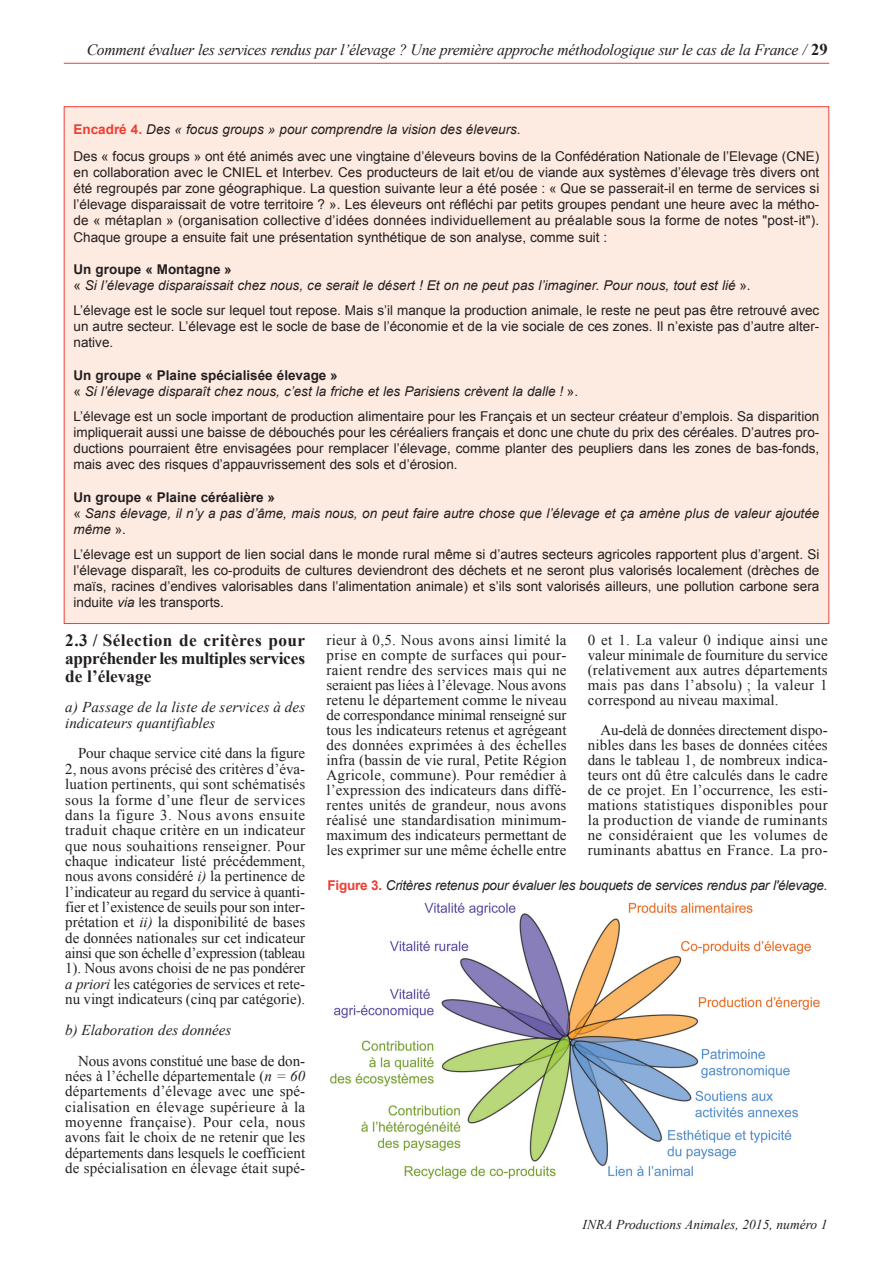
<style>
.page{position:relative;width:893px;height:1263px;background:#fff}
.page>*{position:absolute;margin:0;border:0;box-sizing:border-box;transform-origin:0 0}
.t1{font:700 17.25px/17.5px "Times New Roman";letter-spacing:-.02em;color:#231f20;text-align:justify}
.t2{font:italic 15.75px "Times New Roman";letter-spacing:-.02em;color:#231f20}
.t3{font:15px/15px "Times New Roman";color:#231f20;text-align:justify}
.t4{font:italic 15px/15.3px "Times New Roman";color:#231f20}
.t5{font:13.5px/16.2px "Arial";color:#231f20;text-align:justify}
.t6{font:italic 13.5px/16.2px "Arial";color:#231f20}
.t7{font:italic 13.5px "Times New Roman";color:#231f20}
.s1{font-weight:700;font-style:normal;font-size:16.5px}
.s2{font-weight:700;color:#ee3e34}
.s3{font-style:italic}
.s4{font-weight:700;font-style:normal}
.s5{font-style:normal}
.s6{font-weight:700;font-style:normal;color:#ee3e34}
</style>
<div class="page">
<hr style="left:64px;top:63px;width:765px;height:1px;background:#ee3e34">
<div style="left:65px;top:107px;width:763px;height:516px;background:#fdeae1"></div>
<img style="left:330px;top:902px;width:490px;height:277px">
<p class="t2" style="left:87px;top:41px;width:742px">Comment évaluer les services rendus par l’élevage ? Une première approche méthodologique sur le cas de la France / <span class="s1">29</span></p>
<p class="t5" style="left:74px;top:117px;width:747px;line-height:26.1px"><span class="s2">Encadré 4.</span> <span class="s3">Des « focus groups » pour comprendre la vision des éleveurs.<br></span>Des « focus groups » ont été animés avec une vingtaine d’éleveurs bovins de la Confédération Nationale de l’Elevage (CNE)</p>
<p class="t5" style="left:74px;top:164px;width:747px">en collaboration avec le CNIEL et Interbev. Ces producteurs de lait et/ou de viande aux systèmes d’élevage très divers ont été regroupés par zone géographique. La question suivante leur a été posée : « Que se passerait-il en terme de services si l’élevage disparaissait de votre territoire ? ». Les éleveurs ont réfléchi par petits groupes pendant une heure avec la métho&shy;de « métaplan » (organisation collective d’idées données individuellement au préalable sous la forme de notes "post-it").<br>Chaque groupe a ensuite fait une présentation synthétique de son analyse, comme suit :</p>
<p class="t6" style="left:74px;top:261px;width:679px"><span class="s4">Un groupe « Montagne »<br></span><span class="s5">«</span> Si l’élevage disparaissait chez nous, ce serait le désert ! Et on ne peut pas l’imaginer. Pour nous, tout est lié <span class="s5">».</span></p>
<p class="t5" style="left:74px;top:302px;width:747px">L’élevage est le socle sur lequel tout repose. Mais s’il manque la production animale, le reste ne peut pas être retrouvé avec un autre secteur. L’élevage est le socle de base de l’économie et de la vie sociale de ces zones. Il n’existe pas d’autre alter&shy;native.</p>
<p class="t6" style="left:74px;top:367px;width:506px"><span class="s4">Un groupe « Plaine spécialisée élevage »<br></span><span class="s5">«</span> Si l’élevage disparaît chez nous, c’est la friche et les Parisiens crèvent la dalle ! <span class="s5">».</span></p>
<p class="t5" style="left:74px;top:408px;width:747px">L’élevage est un socle important de production alimentaire pour les Français et un secteur créateur d’emplois. Sa disparition impliquerait aussi une baisse de débouchés pour les céréaliers français et donc une chute du prix des céréales. D’autres pro&shy;ductions pourraient être envisagées pour remplacer l’élevage, comme planter des peupliers dans les zones de bas-fonds, mais avec des risques d’appauvrissement des sols et d’érosion.</p>
<p class="t6" style="left:74px;top:489px;width:747px"><span class="s4">Un groupe « Plaine céréalière »<br></span><span class="s5">«</span> Sans élevage, il n’y a pas d’âme, mais nous, on peut faire autre chose que l’élevage et ça amène plus de valeur ajoutée même <span class="s5">».</span></p>
<p class="t5" style="left:74px;top:546px;width:747px">L’élevage est un support de lien social dans le monde rural même si d’autres secteurs agricoles rapportent plus d’argent. Si l’élevage disparaît, les co-produits de cultures deviendront des déchets et ne seront plus valorisés localement (drèches de maïs, racines d’endives valorisables dans l’alimentation animale) et s’ils sont valorisés ailleurs, une pollution carbone sera induite <span class="s3">via</span> les transports.</p>
<p class="t1" style="left:65px;top:632px;width:241px">2.3 / Sélection de critères pour appréhender les multiples services de l’élevage</p>
<p class="t4" style="left:65px;top:700px;width:241px">a) Passage de la liste de services à des indicateurs quantifiables</p>
<p class="t3" style="left:65px;top:746px;width:241px;text-indent:13px">Pour chaque service cité dans la figure 2, nous avons précisé des critères d’éva&shy;luation pertinents, qui sont schématisés sous la forme d’une fleur de services dans la figure 3. Nous avons ensuite traduit chaque critère en un indicateur que nous souhaitions renseigner. Pour chaque indicateur listé précédemment, nous avons considéré <span class="s3">i)</span> la pertinence de l’indicateur au regard du service à quanti&shy;fier et l’existence de seuils pour son inter&shy;prétation et <span class="s3">ii)</span> la disponibilité de bases de données nationales sur cet indicateur ainsi que son échelle d’expression (tableau 1). Nous avons choisi de ne pas pondérer <span class="s3">a priori</span> les catégories de services et rete&shy;nu vingt indicateurs (cinq par catégorie).</p>
<p class="t4" style="left:65px;top:1022px;width:168px">b) Elaboration des données</p>
<p class="t3" style="left:65px;top:1053px;width:241px;text-indent:13px">Nous avons constitué une base de don&shy;nées à l’échelle départementale (<span class="s3">n = 60 </span>départements d’élevage avec une spé&shy;cialisation en élevage supérieure à la moyenne française). Pour cela, nous avons fait le choix de ne retenir que les départements dans lesquels le coefficient de spécialisation en élevage était supé-</p>
<p class="t3" style="left:326px;top:632px;width:242px">rieur à 0,5. Nous avons ainsi limité la prise en compte de surfaces qui pour&shy;raient rendre des services mais qui ne seraient pas liées à l’élevage. Nous avons retenu le département comme le niveau de correspondance minimal renseigné sur tous les indicateurs retenus et agrégeant des données exprimées à des échelles infra (bassin de vie rural, Petite Région Agricole, commune). Pour remédier à l’expression des indicateurs dans diffé&shy;rentes unités de grandeur, nous avons réalisé une standardisation minimum&shy;maximum des indicateurs permettant de les exprimer sur une même échelle entre</p>
<p class="t3" style="left:588px;top:632px;width:242px">0 et 1. La valeur 0 indique ainsi une valeur minimale de fourniture du service (relativement aux autres départements mais pas dans l’absolu) ; la valeur 1 correspond au niveau maximal.</p>
<p class="t3" style="left:588px;top:722px;width:241px;text-indent:13px">Au-delà de données directement dispo&shy;nibles dans les bases de données citées dans le tableau 1, de nombreux indica&shy;teurs ont dû être calculés dans le cadre de ce projet. En l’occurrence, les esti&shy;mations statistiques disponibles pour la production de viande de ruminants ne considéraient que les volumes de ruminants abattus en France. La pro-</p>
<p class="t6" style="left:327px;top:877px;width:502px"><span class="s6">Figure 3.</span> Critères retenus pour évaluer les bouquets de services rendus par l'élevage.</p>
<p class="t7" style="left:583px;top:1217px;width:247px">INRA Productions Animales, 2015, numéro 1</p>
</div>
